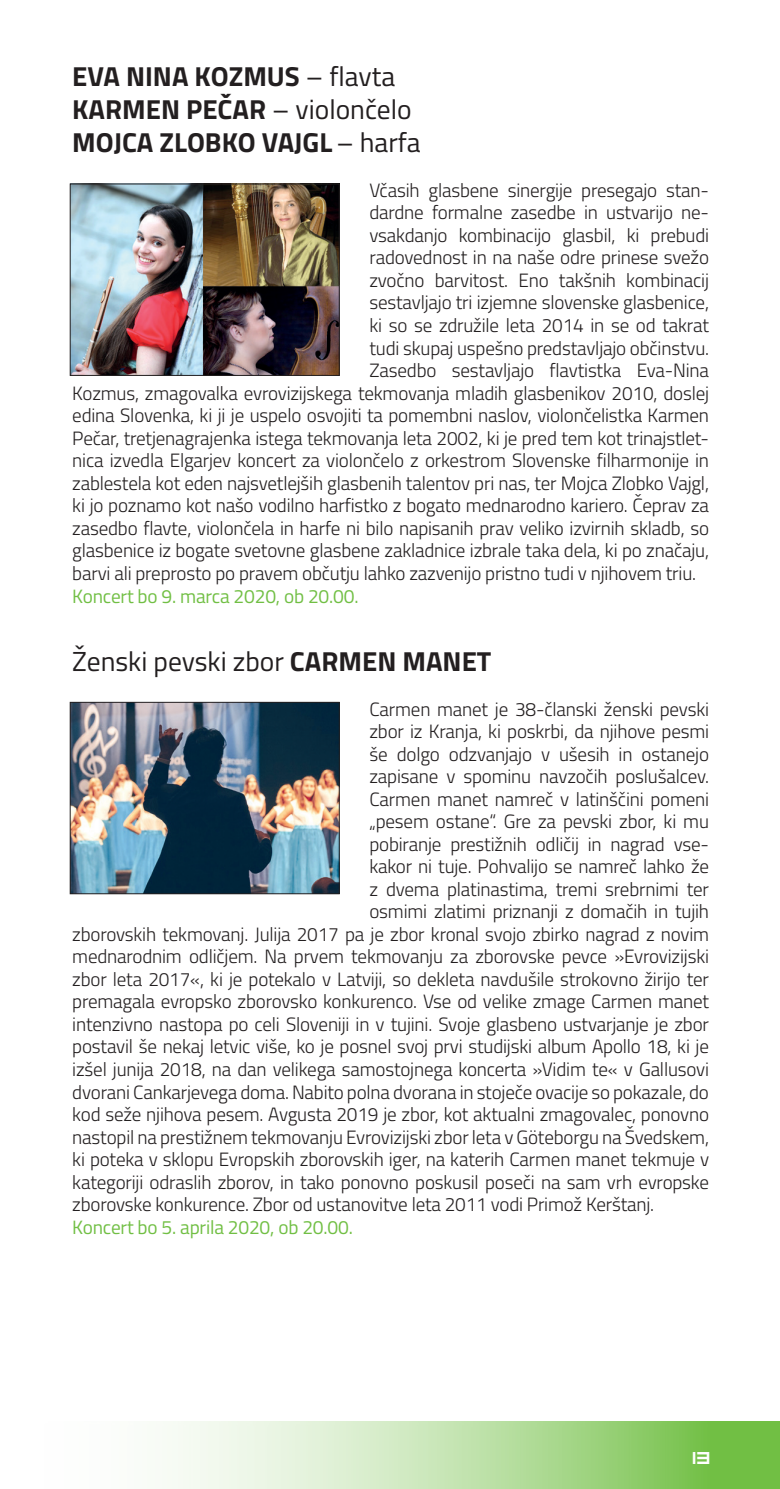
<style>
.page{position:relative;width:780px;height:1489px;background:#fff}
.page>*{position:absolute;margin:0;border:0;box-sizing:border-box;transform-origin:0 0}
.t1{font:700 27.5px "Titillium";color:#231f20}
.t2{font:27.5px "Titillium";color:#231f20}
.t3{font:25px "P22 De Stijl";color:#fff}
.t4{font:300 19.25px "Titillium";letter-spacing:-.01em;color:#231f20}
.t5{font:19.25px "Titillium";letter-spacing:-.01em;color:#71bf44}
.s1{font-weight:400}
.s2{font-weight:700}
</style>
<div class="page">
<img style="left:72px;top:186px;width:265px;height:188px">
<div style="left:70px;top:184px;width:269px;height:192px;border:1px solid #231f20"></div>
<img style="left:72px;top:704px;width:265px;height:188px">
<div style="left:70px;top:702px;width:269px;height:192px;border:1px solid #231f20"></div>
<svg style="left:167px;top:1421px;width:613px;height:67px;background:#b8dfa2"></svg>
<hr style="left:0;top:1421px;width:2px;height:67px;background:#71bf44">
<p class="t1" style="left:72px;top:55px;width:324px">EVA NINA KOZMUS <span class="s1">– flavta</span></p>
<p class="t1" style="left:72px;top:88px;width:341px">KARMEN PEČAR <span class="s1">– violončelo</span></p>
<p class="t1" style="left:72px;top:121px;width:350px">MOJCA ZLOBKO VAJGL<span class="s1">– harfa</span></p>
<p class="t4" style="left:369px;top:176px;width:341px">Včasih glasbene sinergije presegajo stan-</p>
<p class="t4" style="left:369px;top:199px;width:341px">dardne formalne zasedbe in ustvarijo ne-</p>
<p class="t4" style="left:369px;top:221px;width:341px">vsakdanjo kombinacijo glasbil, ki prebudi</p>
<p class="t4" style="left:369px;top:244px;width:341px">radovednost in na naše odre prinese svežo</p>
<p class="t4" style="left:369px;top:266px;width:341px">zvočno barvitost. Eno takšnih kombinacij</p>
<p class="t4" style="left:369px;top:289px;width:341px">sestavljajo tri izjemne slovenske glasbenice,</p>
<p class="t4" style="left:369px;top:311px;width:341px">ki so se združile leta 2014 in se od takrat</p>
<p class="t4" style="left:369px;top:334px;width:341px">tudi skupaj uspešno predstavljajo občinstvu.</p>
<p class="t4" style="left:369px;top:356px;width:341px">Zasedbo sestavljajo flavtistka Eva-Nina</p>
<p class="t4" style="left:72px;top:379px;width:638px">Kozmus, zmagovalka evrovizijskega tekmovanja mladih glasbenikov 2010, doslej</p>
<p class="t4" style="left:72px;top:401px;width:638px">edina Slovenka, ki ji je uspelo osvojiti ta pomembni naslov, violončelistka Karmen</p>
<p class="t4" style="left:72px;top:424px;width:638px">Pečar, tretjenagrajenka istega tekmovanja leta 2002, ki je pred tem kot trinajstlet-</p>
<p class="t4" style="left:72px;top:446px;width:638px">nica izvedla Elgarjev koncert za violončelo z orkestrom Slovenske filharmonije in</p>
<p class="t4" style="left:72px;top:469px;width:638px">zablestela kot eden najsvetlejših glasbenih talentov pri nas, ter Mojca Zlobko Vajgl,</p>
<p class="t4" style="left:72px;top:491px;width:638px">ki jo poznamo kot našo vodilno harfistko z bogato mednarodno kariero. Čeprav za</p>
<p class="t4" style="left:72px;top:514px;width:638px">zasedbo flavte, violončela in harfe ni bilo napisanih prav veliko izvirnih skladb, so</p>
<p class="t4" style="left:72px;top:536px;width:638px">glasbenice iz bogate svetovne glasbene zakladnice izbrale taka dela, ki po značaju,</p>
<p class="t4" style="left:72px;top:559px;width:625px">barvi ali preprosto po pravem občutju lahko zazvenijo pristno tudi v njihovem triu.</p>
<p class="t5" style="left:72px;top:582px;width:288px">Koncert bo 9. marca 2020, ob 20.00.</p>
<p class="t2" style="left:72px;top:641px;width:420px">Ženski pevski zbor <span class="s2">CARMEN MANET</span></p>
<p class="t4" style="left:369px;top:695px;width:341px">Carmen manet je 38-članski ženski pevski</p>
<p class="t4" style="left:369px;top:717px;width:341px">zbor iz Kranja, ki poskrbi, da njihove pesmi</p>
<p class="t4" style="left:369px;top:740px;width:341px">še dolgo odzvanjajo v ušesih in ostanejo</p>
<p class="t4" style="left:369px;top:762px;width:341px">zapisane v spominu navzočih poslušalcev.</p>
<p class="t4" style="left:369px;top:785px;width:341px">Carmen manet namreč v latinščini pomeni</p>
<p class="t4" style="left:369px;top:807px;width:341px">„pesem ostane“. Gre za pevski zbor, ki mu</p>
<p class="t4" style="left:369px;top:830px;width:341px">pobiranje prestižnih odličij in nagrad vse-</p>
<p class="t4" style="left:369px;top:852px;width:341px">kakor ni tuje. Pohvalijo se namreč lahko že</p>
<p class="t4" style="left:369px;top:875px;width:341px">z dvema platinastima, tremi srebrnimi ter</p>
<p class="t4" style="left:369px;top:897px;width:341px">osmimi zlatimi priznanji z domačih in tujih</p>
<p class="t4" style="left:72px;top:920px;width:638px">zborovskih tekmovanj. Julija 2017 pa je zbor kronal svojo zbirko nagrad z novim</p>
<p class="t4" style="left:72px;top:942px;width:638px">mednarodnim odličjem. Na prvem tekmovanju za zborovske pevce »Evrovizijski</p>
<p class="t4" style="left:72px;top:965px;width:638px">zbor leta 2017«, ki je potekalo v Latviji, so dekleta navdušile strokovno žirijo ter</p>
<p class="t4" style="left:72px;top:987px;width:638px">premagala evropsko zborovsko konkurenco. Vse od velike zmage Carmen manet</p>
<p class="t4" style="left:72px;top:1010px;width:638px">intenzivno nastopa po celi Sloveniji in v tujini. Svoje glasbeno ustvarjanje je zbor</p>
<p class="t4" style="left:72px;top:1032px;width:638px">postavil še nekaj letvic više, ko je posnel svoj prvi studijski album Apollo 18, ki je</p>
<p class="t4" style="left:72px;top:1055px;width:638px">izšel junija 2018, na dan velikega samostojnega koncerta »Vidim te« v Gallusovi</p>
<p class="t4" style="left:72px;top:1077px;width:638px">dvorani Cankarjevega doma. Nabito polna dvorana in stoječe ovacije so pokazale, do</p>
<p class="t4" style="left:72px;top:1100px;width:638px">kod seže njihova pesem. Avgusta 2019 je zbor, kot aktualni zmagovalec, ponovno</p>
<p class="t4" style="left:72px;top:1122px;width:638px">nastopil na prestižnem tekmovanju Evrovizijski zbor leta v Göteborgu na Švedskem,</p>
<p class="t4" style="left:72px;top:1145px;width:638px">ki poteka v sklopu Evropskih zborovskih iger, na katerih Carmen manet tekmuje v</p>
<p class="t4" style="left:72px;top:1167px;width:638px">kategoriji odraslih zborov, in tako ponovno poskusil poseči na sam vrh evropske</p>
<p class="t4" style="left:72px;top:1190px;width:583px">zborovske konkurence. Zbor od ustanovitve leta 2011 vodi Primož Kerštanj.</p>
<p class="t5" style="left:72px;top:1213px;width:282px">Koncert bo 5. aprila 2020, ob 20.00.</p>
<p class="t3" style="left:692px;top:1443px;width:19px">13</p>
</div>
